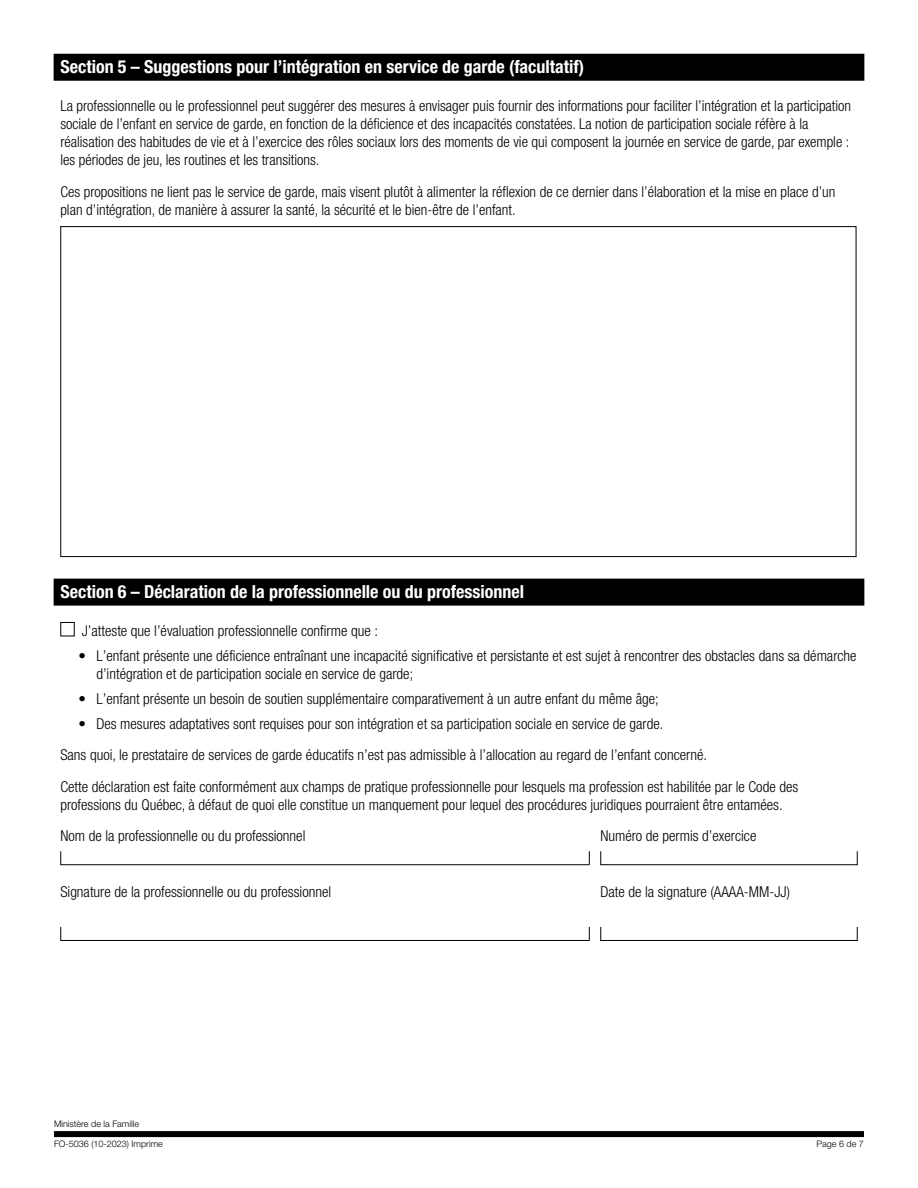
<style>
.page{position:relative;width:918px;height:1188px;background:#fff}
.page>*{position:absolute;margin:0;border:0;box-sizing:border-box;transform-origin:0 0}
.t1{font:700 condensed 18px "Helvetica Neue LT Std";color:#fff}
.t2{font:300 condensed 15px/18px "Helvetica Neue LT Std";color:#000}
.t3{font:300 9px "Helvetica Neue LT Std";color:#000}
</style>
<div class="page">
<div style="left:54px;top:1131px;width:810px;height:6px;background:#000"></div>
<div style="left:54px;top:54px;width:810px;height:27px;background:#000"></div>
<div style="left:54px;top:579px;width:810px;height:27px;background:#000"></div>
<div style="left:60px;top:622px;width:15px;height:14px;border:1px solid #000"></div>
<svg style="left:60px;top:851px;width:1px;height:14px"></svg>
<svg style="left:589px;top:851px;width:1px;height:14px"></svg>
<hr style="left:61px;top:864px;width:528px;height:1px;background:#000">
<svg style="left:600px;top:851px;width:1px;height:14px"></svg>
<svg style="left:857px;top:851px;width:1px;height:13px"></svg>
<hr style="left:601px;top:864px;width:257px;height:1px;background:#000">
<svg style="left:60px;top:927px;width:1px;height:14px"></svg>
<svg style="left:589px;top:927px;width:1px;height:14px"></svg>
<hr style="left:61px;top:940px;width:528px;height:1px;background:#000">
<svg style="left:600px;top:927px;width:1px;height:14px"></svg>
<svg style="left:857px;top:927px;width:1px;height:13px"></svg>
<hr style="left:601px;top:940px;width:257px;height:1px;background:#000">
<h2 class="t1" style="left:60px;top:56px;width:525px">Section 5 – Suggestions pour l’intégration en service de garde (facultatif)</h2>
<p class="t2" style="left:60px;top:97px;width:792px">La professionnelle ou le professionnel peut suggérer des mesures à envisager puis fournir des informations pour faciliter l’intégration et la participation sociale de l’enfant en service de garde, en fonction de la déficience et des incapacités constatées. La notion de participation sociale réfère à la réalisation des habitudes de vie et à l’exercice des rôles sociaux lors des moments de vie qui composent la journée en service de garde, par exemple : les périodes de jeu, les routines et les transitions.</p>
<p class="t2" style="left:60px;top:183px;width:777px">Ces propositions ne lient pas le service de garde, mais visent plutôt à alimenter la réflexion de ce dernier dans l’élaboration et la mise en place d’un plan d’intégration, de manière à assurer la santé, la sécurité et le bien-être de l’enfant.</p>
<h2 class="t1" style="left:60px;top:581px;width:465px">Section 6 – Déclaration de la professionnelle ou du professionnel</h2>
<p class="t2" style="left:82px;top:622px;width:298px">J’atteste que l’évaluation professionnelle confirme que :</p>
<p class="t2" style="left:96px;top:647px;width:762px;text-indent:-18px">• L’enfant présente une déficience entraînant une incapacité significative et persistante et est sujet à rencontrer des obstacles dans sa démarche d’intégration et de participation sociale en service de garde;</p>
<p class="t2" style="left:78px;top:689px;width:582px">• L’enfant présente un besoin de soutien supplémentaire comparativement à un autre enfant du même âge;</p>
<p class="t2" style="left:78px;top:714px;width:587px">• Des mesures adaptatives sont requises pour son intégration et sa participation sociale en service de garde.</p>
<p class="t2" style="left:60px;top:746px;width:648px">Sans quoi, le prestataire de services de garde éducatifs n’est pas admissible à l’allocation au regard de l’enfant concerné.</p>
<p class="t2" style="left:60px;top:777px;width:739px">Cette déclaration est faite conformément aux champs de pratique professionnelle pour lesquels ma profession est habilitée par le Code des professions du Québec, à défaut de quoi elle constitue un manquement pour lequel des procédures juridiques pourraient être entamées.</p>
<p class="t2" style="left:60px;top:827px;width:247px">Nom de la professionnelle ou du professionnel</p>
<p class="t2" style="left:600px;top:827px;width:158px">Numéro de permis d’exercice</p>
<p class="t2" style="left:60px;top:882px;width:272px">Signature de la professionnelle ou du professionnel</p>
<p class="t2" style="left:600px;top:882px;width:191px">Date de la signature (AAAA-MM-JJ)</p>
<p class="t3" style="left:54px;top:1119px;width:87px">Ministère de la Famille</p>
<p class="t3" style="left:54px;top:1138px;width:110px">FO-5036 (10-2023) Imprime</p>
<p class="t3" style="left:817px;top:1138px;width:49px">Page 6 de 7</p>
</div>
